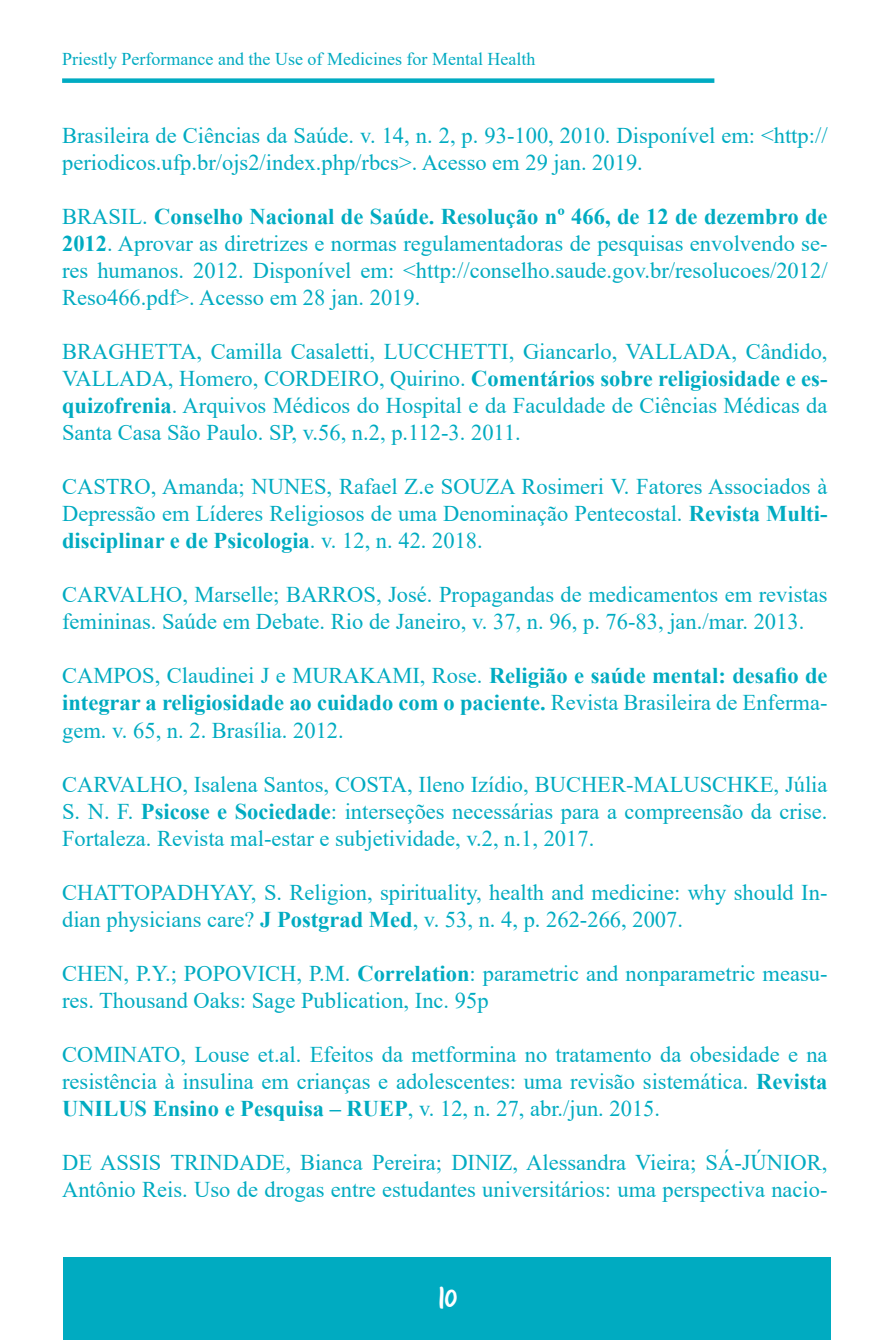
<style>
.page{position:relative;width:893px;height:1340px;background:#fff}
.page>*{position:absolute;margin:0;border:0;box-sizing:border-box;transform-origin:0 0}
.t1{font:36px "Trash Hand";color:#fff}
.t2{font:22.5px/27px "Times New Roman";color:#00abc1;text-align:justify}
.t3{font:18px "Times New Roman";color:#00aac1}
.s1{font-weight:700}
</style>
<div class="page">
<div style="left:63px;top:1256px;width:767px;height:83px;background:#00abc1"></div>
<div style="left:62px;top:78px;width:652px;height:5px;background:#00abc2"></div>
<p class="t3" style="left:62px;top:46px;width:475px">Priestly Performance and the Use of Medicines for Mental Health</p>
<p class="t2" style="left:62px;top:121px;width:767px">Brasileira de Ciências da Saúde. v. 14, n. 2, p. 93-100, 2010. Disponível em: &lt;http:// periodicos.ufp.br/ojs2/index.php/rbcs&gt;. Acesso em 29 jan. 2019.</p>
<p class="t2" style="left:62px;top:202px;width:767px">BRASIL. <span class="s1">Conselho Nacional de Saúde. Resolução nº 466, de 12 de dezembro de 2012</span>. Aprovar as diretrizes e normas regulamentadoras de pesquisas envolvendo se&shy;res humanos. 2012. Disponível em: &lt;http://conselho.saude.gov.br/resolucoes/2012/ Reso466.pdf&gt;. Acesso em 28 jan. 2019.</p>
<p class="t2" style="left:62px;top:337px;width:767px">BRAGHETTA, Camilla Casaletti, LUCCHETTI, Giancarlo, VALLADA, Cândido, VALLADA, Homero, CORDEIRO, Quirino. <span class="s1">Comentários sobre religiosidade e es&shy;quizofrenia</span>. Arquivos Médicos do Hospital e da Faculdade de Ciências Médicas da Santa Casa São Paulo. SP, v.56, n.2, p.112-3. 2011.</p>
<p class="t2" style="left:62px;top:472px;width:767px">CASTRO, Amanda; NUNES, Rafael Z.e SOUZA Rosimeri V. Fatores Associados à Depressão em Líderes Religiosos de uma Denominação Pentecostal. <span class="s1">Revista Multi&shy;disciplinar e de Psicologia</span>. v. 12, n. 42. 2018.</p>
<p class="t2" style="left:62px;top:580px;width:767px">CARVALHO, Marselle; BARROS, José. Propagandas de medicamentos em revistas femininas. Saúde em Debate. Rio de Janeiro, v. 37, n. 96, p. 76-83, jan./mar. 2013.</p>
<p class="t2" style="left:62px;top:661px;width:767px">CAMPOS, Claudinei J e MURAKAMI, Rose. <span class="s1">Religião e saúde mental: desafio de integrar a religiosidade ao cuidado com o paciente.</span> Revista Brasileira de Enferma&shy;gem. v. 65, n. 2. Brasília. 2012.</p>
<p class="t2" style="left:62px;top:769px;width:767px">CARVALHO, Isalena Santos, COSTA, Ileno Izídio, BUCHER-MALUSCHKE, Júlia S. N. F. <span class="s1">Psicose e Sociedade</span>: interseções necessárias para a compreensão da crise.<br>Fortaleza. Revista mal-estar e subjetividade, v.2, n.1, 2017.</p>
<p class="t2" style="left:62px;top:877px;width:767px">CHATTOPADHYAY, S. Religion, spirituality, health and medicine: why should In&shy;dian physicians care? <span class="s1">J Postgrad Med</span>, v. 53, n. 4, p. 262-266, 2007.</p>
<p class="t2" style="left:62px;top:958px;width:767px">CHEN, P.Y.; POPOVICH, P.M. <span class="s1">Correlation</span>: parametric and nonparametric measu&shy;res. Thousand Oaks: Sage Publication, Inc. 95p</p>
<p class="t2" style="left:62px;top:1039px;width:767px">COMINATO, Louse et.al. Efeitos da metformina no tratamento da obesidade e na resistência à insulina em crianças e adolescentes: uma revisão sistemática. <span class="s1">Revista UNILUS Ensino e Pesquisa – RUEP</span>, v. 12, n. 27, abr./jun. 2015.</p>
<p class="t2" style="left:62px;top:1147px;width:767px">DE ASSIS TRINDADE, Bianca Pereira; DINIZ, Alessandra Vieira; SÁ-JÚNIOR,<br>Antônio Reis. Uso de drogas entre estudantes universitários: uma perspectiva nacio-</p>
<h1 class="t1" style="left:438px;top:1279px;width:21px">10</h1>
</div>
